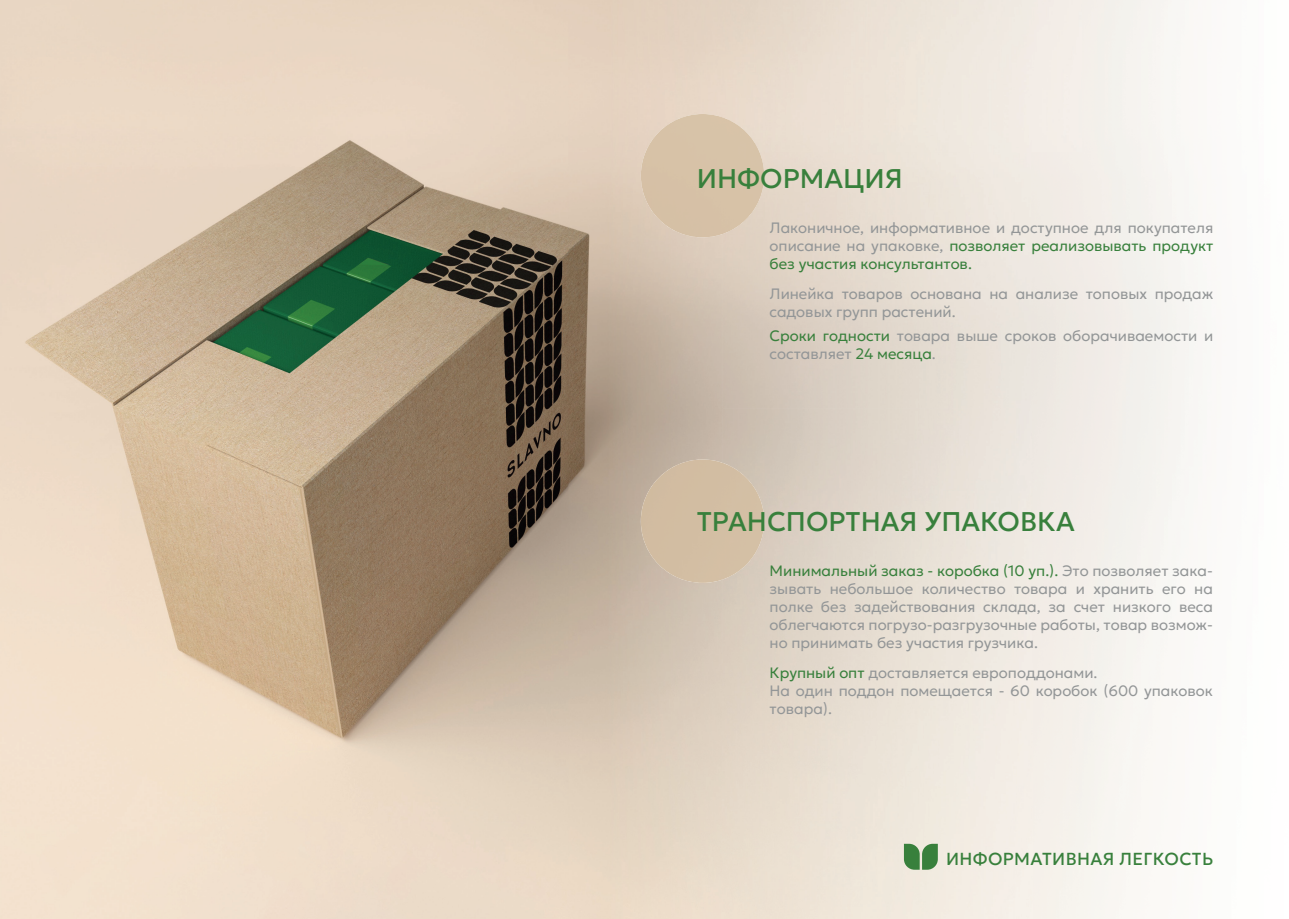
<style>
.page{position:relative;width:1289px;height:919px;background:#fff}
.page>*{position:absolute;margin:0;border:0;box-sizing:border-box;transform-origin:0 0}
.t1{font:27px "Geologica Cursive";color:#38803c}
.t2{font:17.4px "Geologica Cursive";letter-spacing:.02em;color:#38803c}
.t3{font:300 15px/18px "Geologica";color:#939697}
.s1{color:#38803c}
</style>
<div class="page">
<img style="left:0;top:0;width:568px;height:918px">
<img style="left:568px;top:153px;width:102px;height:765px">
<img style="left:723px;top:153px;width:360px;height:765px">
<svg style="left:903px;top:843px;width:34px;height:26px"></svg>
<div style="left:641px;top:114px;width:123px;height:123px;background:#d7c2a7;border-radius:62px"></div>
<div style="left:641px;top:459px;width:123px;height:124px;background:#d2bda3;border-radius:62px"></div>
<h1 class="t1" style="left:696px;top:155px;width:207px">ИНФОРМАЦИЯ</h1>
<p class="t3" style="left:769px;top:217px;width:445px;text-align:justify">Лаконичное, информативное и доступное для покупателя описание на упаковке, <span class="s1">позволяет реализовывать продукт без участия консультантов.</span></p>
<p class="t3" style="left:769px;top:283px;width:445px">Линейка товаров основана на анализе топовых продаж садовых групп растений.</p>
<p class="t3" style="left:769px;top:325px;width:445px"><span class="s1">Сроки годности</span> товара выше сроков оборачиваемости и составляет <span class="s1">24 месяца</span>.</p>
<h1 class="t1" style="left:696px;top:498px;width:379px">ТРАНСПОРТНАЯ УПАКОВКА</h1>
<p class="t3" style="left:769px;top:560px;width:445px;text-align:justify"><span class="s1">Минимальный заказ - коробка (10 уп.).</span> Это позволяет зака&shy;зывать небольшое количество товара и хранить его на полке без задействования склада, за счет низкого веса облегчаются погрузо-разгрузочные работы, товар возмож&shy;но принимать без участия грузчика.</p>
<p class="t3" style="left:769px;top:662px;width:445px"><span class="s1">Крупный опт</span> доставляется европоддонами.<br>На один поддон помещается - 60 коробок (600 упаковок товара).</p>
<p class="t2" style="left:946px;top:843px;width:268px">ИНФОРМАТИВНАЯ ЛЕГКОСТЬ</p>
</div>
